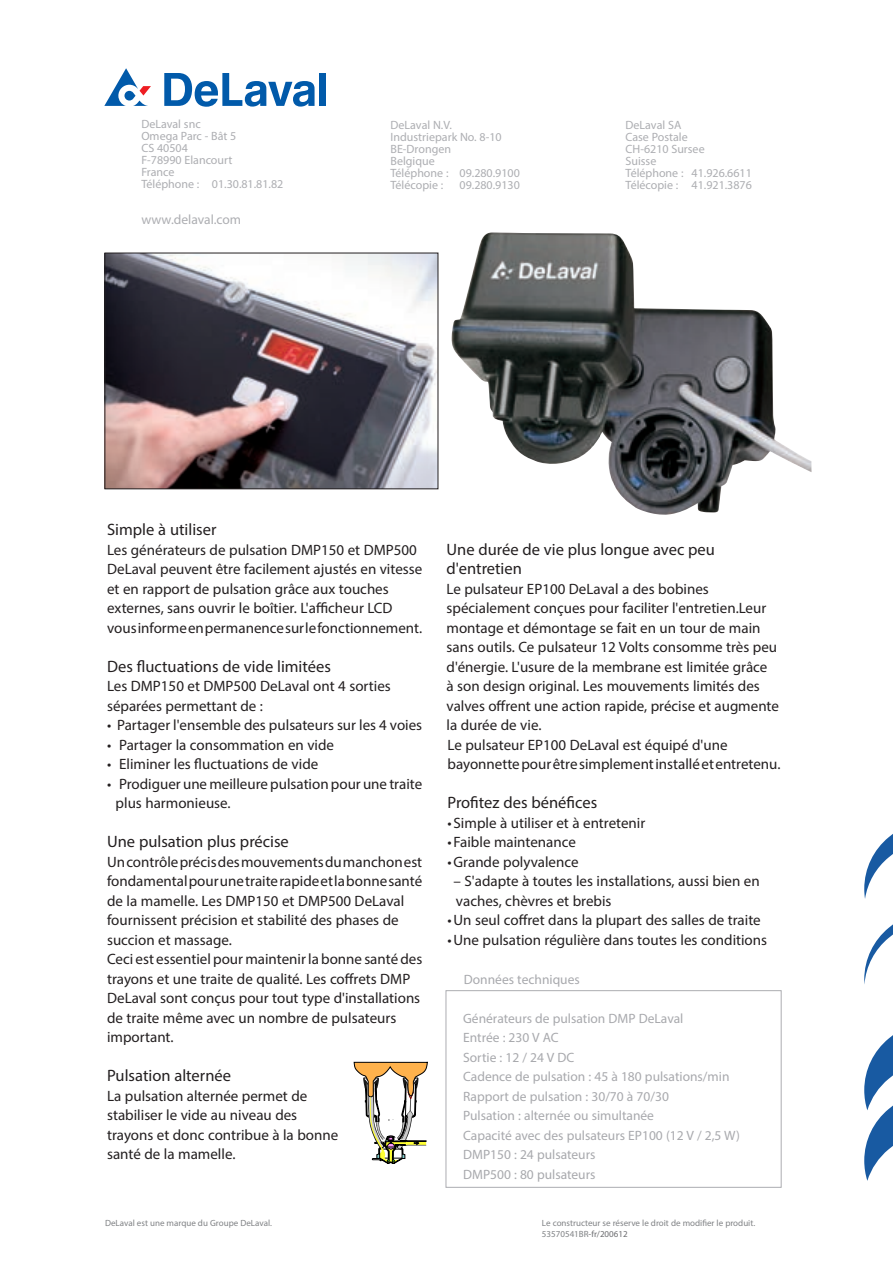
<style>
.page{position:relative;width:893px;height:1263px;background:#fff}
.page>*{position:absolute;margin:0;border:0;box-sizing:border-box;transform-origin:0 0}
.Sub-heading_black{font:16.5px/19.5px "Myriad Pro";color:#231f20}
.Body_text_black{font:16.5px "Myriad Pro";color:#231f20}
.Body_text_black-2{font:15px/19.5px "Myriad Pro";color:#231f20}
.Sub-heading_black-2{font:15px/19.5px "Myriad Pro";color:#231f20}
.Caption_black{font:13.5px "Myriad Pro";color:#a8a9ad}
.Body_text_black-3{font:13.5px "Myriad Pro";color:#a8a9ad}
.Sub-heading_black-3{font:13.5px "Myriad Pro";color:#a8a9ad}
.Data_sub-head_DeLava{font:13.5px "Myriad Pro";color:#a8a9ad}
.t1{font:13.5px "Myriad Pro";color:#adaeb2}
.t2{font:12px/12px "Myriad Pro";color:#adaeb2}
.Article_number_black{font:9px "Myriad Pro";color:#808285}
.Manufacture_reserves{font:9px "Myriad Pro";color:#808285}
.s1{color:#6c6d70}
</style>
<div class="page">
<div style="left:446px;top:990px;width:335px;height:197px;border:1px solid #acadb1"></div>
<div style="left:319px;top:73px;width:6px;height:33px;background:#015aaa"></div>
<svg style="left:164px;top:73px;width:151px;height:34px"></svg>
<svg style="left:104px;top:68px;width:47px;height:38px"></svg>
<svg style="left:864px;top:1035px;width:29px;height:146px"></svg>
<svg style="left:864px;top:834px;width:29px;height:150px"></svg>
<img style="left:107px;top:255px;width:329px;height:232px">
<div style="left:105px;top:253px;width:333px;height:236px;border:1px solid #231f20"></div>
<svg style="left:353px;top:1061px;width:75px;height:103px"></svg>
<img style="left:451px;top:232px;width:360px;height:283px">
<p class="t2" style="left:141px;top:117px;width:97px">DeLaval snc<br>Omega Parc - Bât 5</p>
<p class="t2" style="left:141px;top:141px;width:48px">CS 40504</p>
<p class="t2" style="left:141px;top:153px;width:92px">F-78990 Elancourt</p>
<p class="t2" style="left:141px;top:165px;width:35px">France</p>
<p class="t2" style="left:141px;top:177px;width:143px">Téléphone : 01.30.81.81.82</p>
<p class="t1" style="left:141px;top:211px;width:101px">www.delaval.com</p>
<p class="t2" style="left:391px;top:119px;width:131px">DeLaval N.V.<br>Industriepark No. 8-10<br>BE-Drongen<br>Belgique<br>Téléphone : 09.280.9100<br>Télécopie :</p>
<p class="t2" style="left:460px;top:179px;width:62px">09.280.9130</p>
<p class="t2" style="left:626px;top:119px;width:128px">DeLaval SA<br>Case Postale<br>CH-6210 Sursee<br>Suisse<br>Téléphone : 41.926.6611<br>Télécopie : 41.921.3876</p>
<p class="Sub-heading_black" style="left:107px;top:520px;width:111px">Simple à utiliser</p>
<p class="Sub-heading_black-2" style="left:107px;top:540px;width:317px">Les générateurs de pulsation DMP150 et DMP500<br>DeLaval peuvent être facilement ajustés en vitesse et en rapport de pulsation grâce aux touches externes, sans ouvrir le boîtier. L'afficheur LCD vous informe en permanence sur le fonctionnement.</p>
<p class="Sub-heading_black" style="left:107px;top:656px;width:225px">Des fluctuations de vide limitées</p>
<p class="Body_text_black-2" style="left:107px;top:676px;width:285px">Les DMP150 et DMP500 DeLaval ont 4 sorties séparées permettant de :</p>
<p class="Body_text_black-2" style="left:107px;top:715px;width:317px">• Partager l'ensemble des pulsateurs sur les 4 voies</p>
<p class="Body_text_black-2" style="left:107px;top:735px;width:228px">• Partager la consommation en vide</p>
<p class="Body_text_black-2" style="left:107px;top:754px;width:213px">• Eliminer les fluctuations de vide</p>
<p class="Body_text_black-2" style="left:116px;top:774px;width:308px;text-indent:-9px">• Prodiguer une meilleure pulsation pour une traite plus harmonieuse.</p>
<p class="Sub-heading_black" style="left:107px;top:832px;width:183px">Une pulsation plus précise</p>
<p class="Body_text_black-2" style="left:107px;top:852px;width:317px">Un contrôle précis des mouvements du manchon est fondamental pour une traite rapide et la bonne santé de la mamelle. Les DMP150 et DMP500 DeLaval fournissent précision et stabilité des phases de succion et massage.</p>
<p class="Body_text_black-2" style="left:107px;top:949px;width:317px">Ceci est essentiel pour maintenir la bonne santé des trayons et une traite de qualité. Les coffrets DMP DeLaval sont conçus pour tout type d'installations de traite même avec un nombre de pulsateurs important.</p>
<p class="Sub-heading_black" style="left:107px;top:1066px;width:125px">Pulsation alternée</p>
<p class="Body_text_black-2" style="left:107px;top:1086px;width:233px">La pulsation alternée permet de stabiliser le vide au niveau des trayons et donc contribue à la bonne santé de la mamelle.</p>
<p class="Sub-heading_black" style="left:447px;top:539px;width:270px">Une durée de vie plus longue avec peu d'entretien</p>
<p class="Body_text_black-2" style="left:447px;top:579px;width:334px">Le pulsateur EP100 DeLaval a des bobines spécialement conçues pour faciliter l'entretien.Leur montage et démontage se fait en un tour de main sans outils. Ce pulsateur 12 Volts consomme très peu d'énergie. L'usure de la membrane est limitée grâce<br>à son design original. Les mouvements limités des valves offrent une action rapide, précise et augmente la durée de vie.</p>
<p class="Body_text_black-2" style="left:447px;top:735px;width:335px">Le pulsateur EP100 DeLaval est équipé d'une bayonnette pour être simplement installé et entretenu.</p>
<p class="Body_text_black" style="left:447px;top:793px;width:151px">Profitez des bénéfices</p>
<p class="Body_text_black-2" style="left:447px;top:813px;width:199px">• Simple à utiliser et à entretenir</p>
<p class="Body_text_black-2" style="left:447px;top:832px;width:130px">• Faible maintenance</p>
<p class="Body_text_black-2" style="left:447px;top:852px;width:133px">•Grande polyvalence</p>
<p class="Body_text_black-2" style="left:454px;top:871px;width:308px">– S'adapte à toutes les installations, aussi bien en vaches, chèvres et brebis</p>
<p class="Body_text_black-2" style="left:447px;top:910px;width:315px">•Un seul coffret dans la plupart des salles de traite</p>
<p class="Body_text_black-2" style="left:447px;top:930px;width:321px">•Une pulsation régulière dans toutes les conditions</p>
<p class="Data_sub-head_DeLava" style="left:464px;top:971px;width:117px">Données techniques</p>
<p class="Sub-heading_black-3" style="left:463px;top:1010px;width:222px">Générateurs de pulsation DMP DeLaval</p>
<p class="Caption_black" style="left:463px;top:1029px;width:97px">Entrée : 230 V AC</p>
<p class="Caption_black" style="left:463px;top:1049px;width:113px">Sortie : 12 / 24 V DC</p>
<p class="Caption_black" style="left:463px;top:1068px;width:268px">Cadence de pulsation : 45 à 180 pulsations/min</p>
<p class="Caption_black" style="left:463px;top:1088px;width:207px">Rapport de pulsation : 30/70 à 70/30</p>
<p class="Caption_black" style="left:463px;top:1107px;width:192px">Pulsation : alternée ou simultanée</p>
<p class="Caption_black" style="left:463px;top:1127px;width:278px">Capacité avec des pulsateurs EP100 (12 V / 2,5 W)</p>
<p class="Body_text_black-3" style="left:463px;top:1146px;width:134px">DMP150 : 24 pulsateurs</p>
<p class="Body_text_black-3" style="left:463px;top:1166px;width:134px">DMP500 : 80 pulsateurs</p>
<p class="Manufacture_reserves" style="left:105px;top:1218px;width:168px">DeLaval est une marque du Groupe DeLaval.</p>
<p class="Article_number_black" style="left:542px;top:1218px;width:215px">Le constructeur se réserve le droit de modifier le produit.</p>
<p class="Article_number_black" style="left:542px;top:1228px;width:87px">53570541BR<span class="s1">-fr/200612</span></p>
</div>
